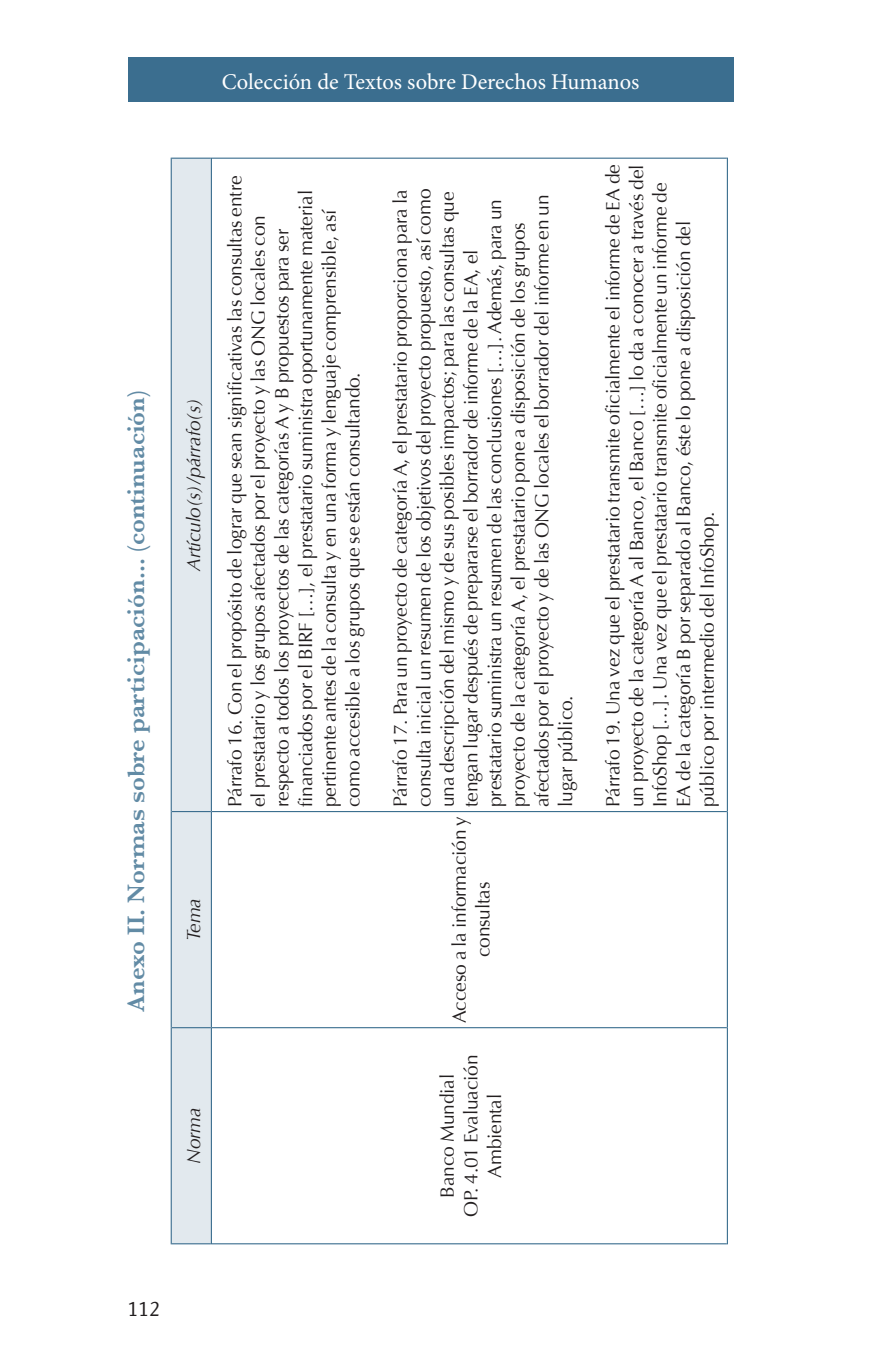
<style>
.page{position:relative;width:893px;height:1372px;background:#fff}
.page>*{position:absolute;margin:0;border:0;box-sizing:border-box;transform-origin:0 0}
.t1{font:600 24.75px "Baskerville";color:#628ba5}
.t2{font:22.5px "Minion Pro";color:#fff}
.t3{font:20.25px "Rosario Blanca";color:#231f20}
.t4{font:19.12px/23.6px "Optima";letter-spacing:-.01em;color:#231f20}
.t5{font:italic 19.12px "Optima";letter-spacing:-.01em;color:#231f20}
</style>
<div class="page">
<div style="left:128px;top:57px;width:605px;height:45px;background:#3b6e8f"></div>
<div style="left:172px;top:159px;width:39px;height:1084px;background:#e2e9ee"></div>
<hr style="left:212px;top:1027px;width:515px;height:1px;background:#3b6e8f">
<hr style="left:212px;top:811px;width:515px;height:1px;background:#3b6e8f">
<hr style="left:171px;top:1027px;width:1px;height:217px;background:#3b6e8f">
<hr style="left:171px;top:811px;width:1px;height:216px;background:#3b6e8f">
<hr style="left:172px;top:1027px;width:39px;height:1px;background:#3b6e8f">
<hr style="left:171px;top:158px;width:1px;height:653px;background:#3b6e8f">
<hr style="left:172px;top:811px;width:39px;height:1px;background:#3b6e8f">
<hr style="left:172px;top:1243px;width:39px;height:1px;background:#3b6e8f">
<hr style="left:172px;top:158px;width:39px;height:1px;background:#3b6e8f">
<hr style="left:211px;top:1027px;width:1px;height:217px;background:#3b6e8f">
<hr style="left:211px;top:811px;width:1px;height:216px;background:#3b6e8f">
<hr style="left:211px;top:158px;width:1px;height:653px;background:#3b6e8f">
<hr style="left:212px;top:1243px;width:515px;height:1px;background:#3b6e8f">
<hr style="left:212px;top:158px;width:515px;height:1px;background:#3b6e8f">
<hr style="left:727px;top:1027px;width:1px;height:217px;background:#3b6e8f">
<hr style="left:727px;top:811px;width:1px;height:216px;background:#3b6e8f">
<hr style="left:727px;top:158px;width:1px;height:653px;background:#3b6e8f">
<p class="t1" style="left:119px;top:1011px;width:623px;rotate:-90deg">Anexo II. Normas sobre participación... (continuación)</p>
<p class="t2" style="left:222px;top:67px;width:419px">Colección de Textos sobre Derechos Humanos</p>
<p class="t5" style="left:182px;top:571px;width:174px;rotate:-90deg">Artículo(s)/párrafo(s)</p>
<p class="t4" style="left:223px;top:807px;width:633px;rotate:-90deg">Párrafo 16. Con el propósito de lograr que sean significativas las consultas entre el prestatario y los grupos afectados por el proyecto y las ONG locales con respecto a todos los proyectos de las categorías A y B propuestos para ser financiados por el BIRF […], el prestatario suministra oportunamente material pertinente antes de la consulta y en una forma y lenguaje comprensible, así como accesible a los grupos que se están consultando.</p>
<p class="t5" style="left:182px;top:941px;width:45px;rotate:-90deg">Tema</p>
<p class="t5" style="left:182px;top:1164px;width:58px;rotate:-90deg">Norma</p>
<p class="t4" style="left:389px;top:807px;width:619px;rotate:-90deg">Párrafo 17. Para un proyecto de categoría A, el prestatario proporciona para la consulta inicial un resumen de los objetivos del proyecto propuesto, así como una descripción del mismo y de sus posibles impactos; para las consultas que tengan lugar después de prepararse el borrador de informe de la EA, el prestatario suministra un resumen de las conclusiones […]. Además, para un proyecto de la categoría A, el prestatario pone a disposición de los grupos afectados por el proyecto y de las ONG locales el borrador del informe en un lugar público.</p>
<p class="t4" style="left:448px;top:1023px;width:208px;text-align:center;rotate:-90deg">Acceso a la información y consultas</p>
<p class="t4" style="left:436px;top:1216px;width:164px;text-align:center;rotate:-90deg">Banco Mundial<br>OP. 4.01 Evaluación<br>Ambiental</p>
<p class="t4" style="left:601px;top:807px;width:644px;rotate:-90deg">Párrafo 19. Una vez que el prestatario transmite oficialmente el informe de EA de un proyecto de la categoría A al Banco, el Banco […] lo da a conocer a través del InfoShop […]. Una vez que el prestatario transmite oficialmente un informe de EA de la categoría B por separado al Banco, éste lo pone a disposición del público por intermedio del InfoShop.</p>
<p class="t3" style="left:128px;top:1298px;width:34px">112</p>
</div>
